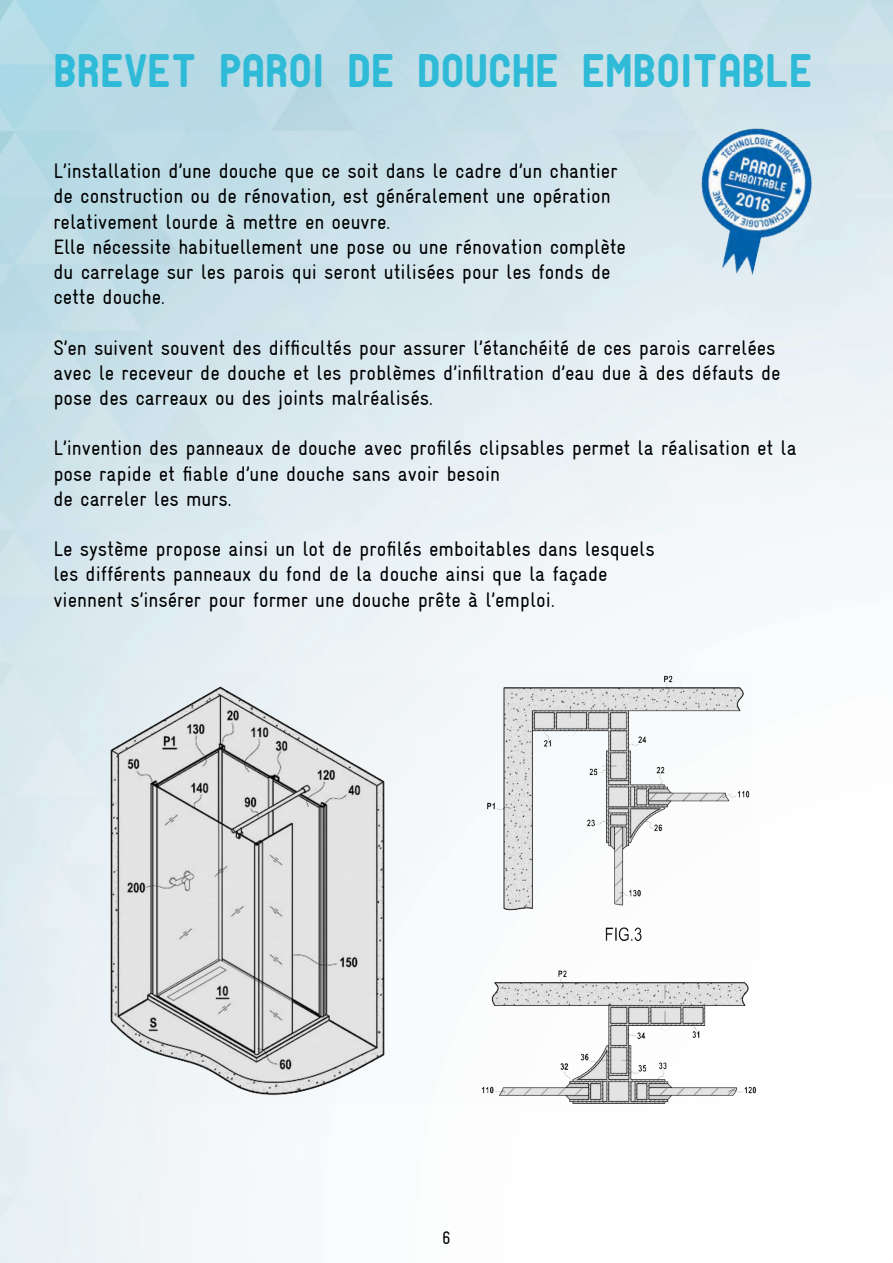
<style>
.page{position:relative;width:893px;height:1263px;background:#fff}
.page>*{position:absolute;margin:0;border:0;box-sizing:border-box;transform-origin:0 0}
.t1{font:45px "PTF NORDIC Round";color:#2fbad7}
.t2{font:21px/25.2px "Gravur Condensed";color:#000}
.t3{font:18px "Gravur Condensed";color:#000}
</style>
<div class="page">
<img style="left:681px;top:108px;width:146px;height:186px">
<img style="left:68px;top:653px;width:734px;height:487px">
<h1 class="t1" style="left:53px;top:51px;width:761px">BREVET PAROI DE DOUCHE EMBOITABLE</h1>
<p class="t2" style="left:53px;top:158px;width:574px">L’installation d’une douche que ce soit dans le cadre d’un chantier de construction ou de rénovation, est généralement une opération relativement lourde à mettre en oeuvre.<br>Elle nécessite habituellement une pose ou une rénovation complète du carrelage sur les parois qui seront utilisées pour les fonds de cette douche.</p>
<p class="t2" style="left:53px;top:335px;width:729px">S’en suivent souvent des difficultés pour assurer l’étanchéité de ces parois carrelées avec le receveur de douche et les problèmes d’infiltration d’eau due à des défauts de pose des carreaux ou des joints malréalisés.</p>
<p class="t2" style="left:53px;top:435px;width:745px">L’invention des panneaux de douche avec profilés clipsables permet la réalisation et la pose rapide et fiable d’une douche sans avoir besoin<br>de carreler les murs.</p>
<p class="t2" style="left:53px;top:536px;width:603px">Le système propose ainsi un lot de profilés emboitables dans lesquels les différents panneaux du fond de la douche ainsi que la façade viennent s’insérer pour former une douche prête à l’emploi.</p>
<p class="t3" style="left:442px;top:1228px;width:10px">6</p>
</div>
